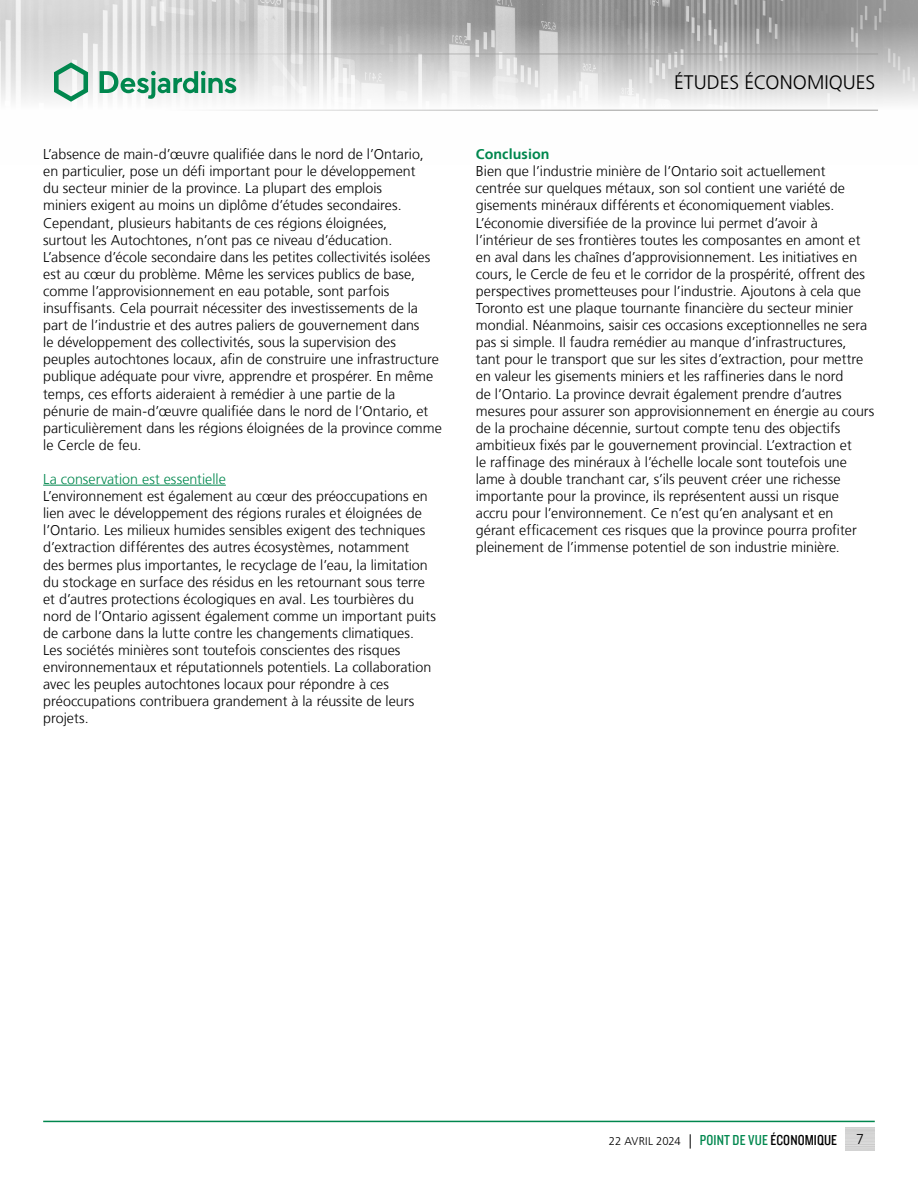
<style>
.page{position:relative;width:918px;height:1188px;background:#fff}
.page>*{position:absolute;margin:0;border:0;box-sizing:border-box;transform-origin:0 0}
.t1{font:300 19.5px "Frutiger LT";color:#000}
.t2{font:300 14.25px/17.1px "Frutiger LT";color:#000}
.t3{font:300 14.25px "Frutiger LT";letter-spacing:.005em;color:#00874e}
.t4{font:700 14.25px "Frutiger LT";letter-spacing:.005em;color:#00874e}
.t5{font:300 11.25px "Frutiger LT";color:#000}
.s1{font-size:14.25px}
.s2{font-family:"Knockout 29 Junior Ltweight";font-weight:400;font-size:15px;color:#00874e}
.s3{font-family:"Knockout 29 Junior Ltweight";font-weight:400;font-size:15px}
</style>
<div class="page">
<img style="left:0;top:0;width:918px;height:110px">
<hr style="left:0;top:54px;width:878px;height:1px;background:#9d9d9c">
<hr style="left:0;top:110px;width:878px;height:1px;background:#9d9d9c">
<svg style="left:54px;top:62px;width:34px;height:40px"></svg>
<svg style="left:100px;top:71px;width:136px;height:28px"></svg>
<hr style="left:43px;top:1121px;width:832px;height:1px;background:#00874e">
<hr style="left:43px;top:485px;width:183px;height:1px;background:#00874e">
<p class="t2" style="left:43px;top:146px;width:400px">L’absence de main-d’œuvre qualifiée dans le nord de l’Ontario, en particulier, pose un défi important pour le développement<br>du secteur minier de la province. La plupart des emplois<br>miniers exigent au moins un diplôme d’études secondaires.<br>Cependant, plusieurs habitants de ces régions éloignées,<br>surtout les Autochtones, n’ont pas ce niveau d’éducation.<br>L’absence d’école secondaire dans les petites collectivités isolées est au cœur du problème. Même les services publics de base, comme l’approvisionnement en eau potable, sont parfois insuffisants. Cela pourrait nécessiter des investissements de la part de l’industrie et des autres paliers de gouvernement dans<br>le développement des collectivités, sous la supervision des peuples autochtones locaux, afin de construire une infrastructure publique adéquate pour vivre, apprendre et prospérer. En même temps, ces efforts aideraient à remédier à une partie de la pénurie de main-d’œuvre qualifiée dans le nord de l’Ontario, et particulièrement dans les régions éloignées de la province comme le Cercle de feu.</p>
<p class="t3" style="left:43px;top:471px;width:184px">La conservation est essentielle</p>
<p class="t2" style="left:43px;top:488px;width:394px">L’environnement est également au cœur des préoccupations en lien avec le développement des régions rurales et éloignées de l’Ontario. Les milieux humides sensibles exigent des techniques d’extraction différentes des autres écosystèmes, notamment<br>des bermes plus importantes, le recyclage de l’eau, la limitation du stockage en surface des résidus en les retournant sous terre et d’autres protections écologiques en aval. Les tourbières du nord de l’Ontario agissent également comme un important puits de carbone dans la lutte contre les changements climatiques.<br>Les sociétés minières sont toutefois conscientes des risques environnementaux et réputationnels potentiels. La collaboration avec les peuples autochtones locaux pour répondre à ces préoccupations contribuera grandement à la réussite de leurs projets.</p>
<h1 class="t1" style="left:674px;top:72px;width:203px">ÉTUDES ÉCONOMIQUES</h1>
<p class="t4" style="left:476px;top:146px;width:75px">Conclusion</p>
<p class="t2" style="left:476px;top:163px;width:400px">Bien que l’industrie minière de l’Ontario soit actuellement<br>centrée sur quelques métaux, son sol contient une variété de gisements minéraux différents et économiquement viables.<br>L’économie diversifiée de la province lui permet d’avoir à l’intérieur de ses frontières toutes les composantes en amont et en aval dans les chaînes d’approvisionnement. Les initiatives en cours, le Cercle de feu et le corridor de la prospérité, offrent des perspectives prometteuses pour l’industrie. Ajoutons à cela que Toronto est une plaque tournante financière du secteur minier mondial. Néanmoins, saisir ces occasions exceptionnelles ne sera pas si simple. Il faudra remédier au manque d’infrastructures, tant pour le transport que sur les sites d’extraction, pour mettre en valeur les gisements miniers et les raffineries dans le nord<br>de l’Ontario. La province devrait également prendre d’autres mesures pour assurer son approvisionnement en énergie au cours de la prochaine décennie, surtout compte tenu des objectifs ambitieux fixés par le gouvernement provincial. L’extraction et<br>le raffinage des minéraux à l’échelle locale sont toutefois une lame à double tranchant car, s’ils peuvent créer une richesse importante pour la province, ils représentent aussi un risque accru pour l’environnement. Ce n’est qu’en analysant et en gérant efficacement ces risques que la province pourra profiter pleinement de l’immense potentiel de son industrie minière.</p>
<p class="t5" style="left:609px;top:1135px;width:230px">22 AVRIL 2024 <span class="s1">|</span> <span class="s2">POINT DE VUE</span> <span class="s3">ÉCONOMIQUE</span></p>
<p class="t2" style="left:856px;top:1131px;width:9px">7</p>
</div>
